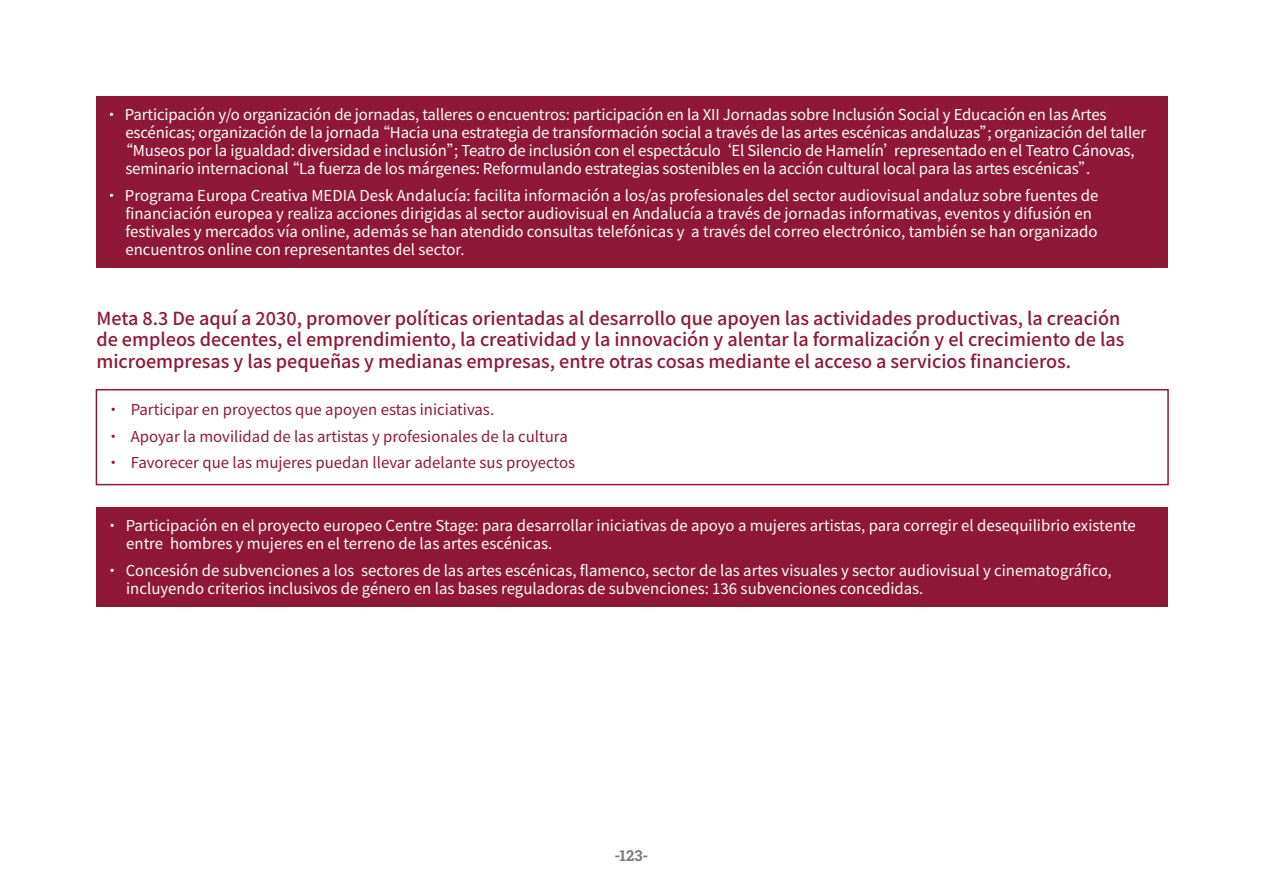
<style>
.page{position:relative;width:1263px;height:893px;background:#fff}
.page>*{position:absolute;margin:0;border:0;box-sizing:border-box;transform-origin:0 0}
.t1{font:500 18px/21.6px "Noto Sans HK";color:#8f1838}
.t2{font:15px/18px "Noto Sans HK";letter-spacing:-.005em;color:#fff}
.t3{font:15px "Noto Sans HK";color:#8f1838}
.t4{font:700 15px "Roboto Slab";color:#7c7b7b}
</style>
<div class="page">
<div style="left:96px;top:389px;width:1073px;height:96px;border:2px solid #8f1838"></div>
<div style="left:96px;top:507px;width:1072px;height:100px;background:#8f1838"></div>
<div style="left:96px;top:96px;width:1071px;height:172px;background:#8f1838"></div>
<p class="t2" style="left:104px;top:106px;width:1004px">• Participación y/o organización de jornadas, talleres o encuentros: participación en la XII Jornadas sobre Inclusión Social y Educación en las Artes</p>
<p class="t2" style="left:125px;top:124px;width:1022px">escénicas; organización de la jornada“Hacia una estrategia de transformación social a través de las artes escénicas andaluzas”; organización del taller</p>
<p class="t2" style="left:118px;top:142px;width:1018px">“Museos por la igualdad: diversidad e inclusión”; Teatro de inclusión con el espectáculo‘El Silencio de Hamelín’representado en el Teatro Cánovas,</p>
<p class="t2" style="left:125px;top:160px;width:969px">seminario internacional“La fuerza de los márgenes: Reformulando estrategias sostenibles en la acción cultural local para las artes escénicas”.</p>
<p class="t2" style="left:125px;top:187px;width:974px;text-indent:-21px">• Programa Europa Creativa MEDIA Desk Andalucía: facilita información a los/as profesionales del sector audiovisual andaluz sobre fuentes de financiación europea y realiza acciones dirigidas al sector audiovisual en Andalucía a través de jornadas informativas, eventos y difusión en festivales y mercados vía online, además se han atendido consultas telefónicas y a través del correo electrónico, también se han organizado encuentros online con representantes del sector.</p>
<p class="t1" style="left:96px;top:307px;width:1029px">Meta 8.3 De aquí a 2030, promover políticas orientadas al desarrollo que apoyen las actividades productivas, la creación de empleos decentes, el emprendimiento, la creatividad y la innovación y alentar la formalización y el crecimiento de las microempresas y las pequeñas y medianas empresas, entre otras cosas mediante el acceso a servicios financieros.</p>
<p class="t3" style="left:106px;top:401px;width:390px">• Participar en proyectos que apoyen estas iniciativas.</p>
<p class="t3" style="left:106px;top:428px;width:464px">• Apoyar la movilidad de las artistas y profesionales de la cultura</p>
<p class="t3" style="left:106px;top:454px;width:471px">• Favorecer que las mujeres puedan llevar adelante sus proyectos</p>
<p class="t2" style="left:126px;top:517px;width:1011px;text-indent:-21px">• Participación en el proyecto europeo Centre Stage: para desarrollar iniciativas de apoyo a mujeres artistas, para corregir el desequilibrio existente entre hombres y mujeres en el terreno de las artes escénicas.</p>
<p class="t2" style="left:126px;top:562px;width:987px;text-indent:-21px">• Concesión de subvenciones a los sectores de las artes escénicas, flamenco, sector de las artes visuales y sector audiovisual y cinematográfico, incluyendo criterios inclusivos de género en las bases reguladoras de subvenciones: 136 subvenciones concedidas.</p>
<p class="t4" style="left:614px;top:845px;width:36px">-123-</p>
</div>
